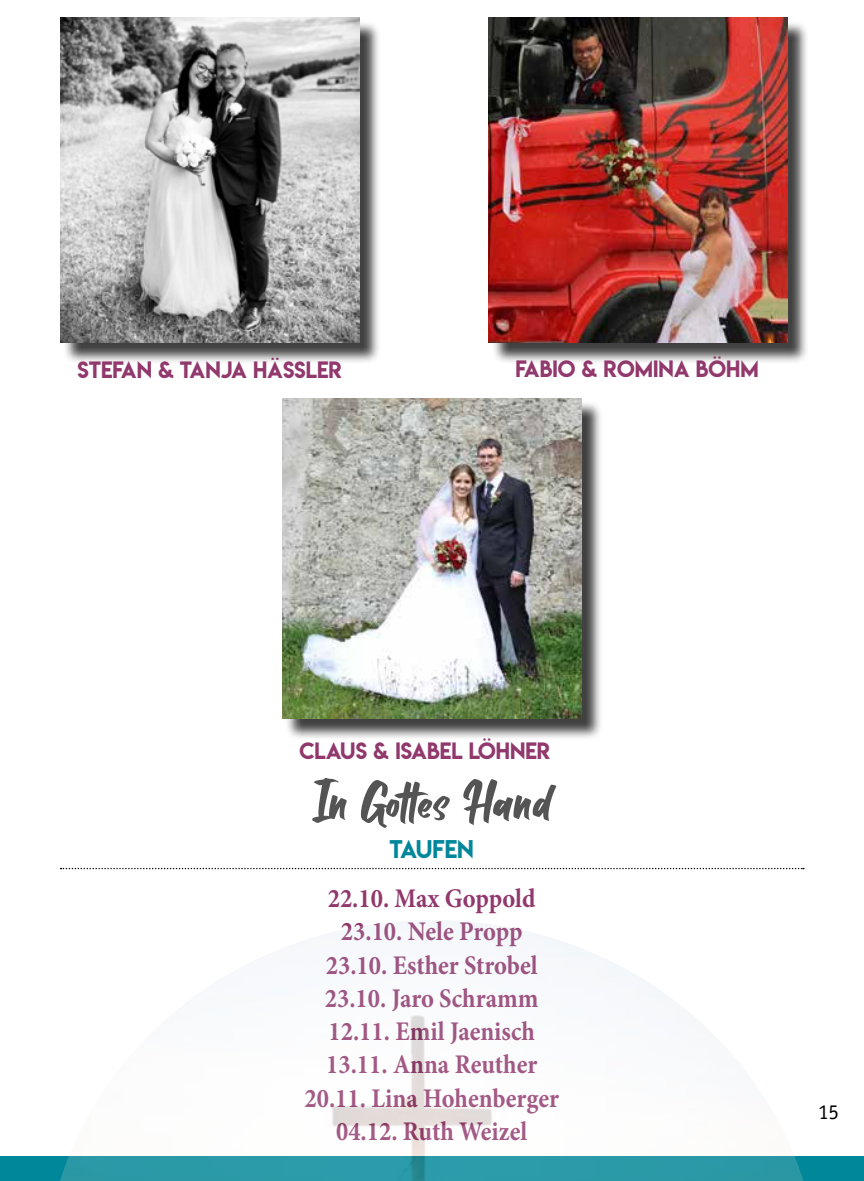
<style>
.page{position:relative;width:864px;height:1181px;background:#fff}
.page>*{position:absolute;margin:0;border:0;box-sizing:border-box;transform-origin:0 0}
.t1{font:61.25px "Balleho";letter-spacing:.01em;color:#555454}
.t2{font:700 26.95px/33.2px "Minion Pro";color:#91386c;text-align:center;scale:.91 1}
.t3{font:22.75px "Lemon Milk";color:#00879a}
.t4{font:21px "Lemon Milk";color:#91386c}
.t5{font:21px "Officina Sans";color:#000}
</style>
<div class="page">
<div style="left:0;top:1156px;width:863px;height:25px;background:#00879a"></div>
<svg style="left:61px;top:868px;width:742px;height:1px"></svg>
<img style="left:60px;top:921px;width:744px;height:260px">
<div style="left:63px;top:21px;width:318px;height:343px;background:#000;opacity:.75"></div>
<img style="left:60px;top:18px;width:299px;height:324px">
<div style="left:491px;top:21px;width:317px;height:343px;background:#000;opacity:.75"></div>
<img style="left:488px;top:18px;width:299px;height:324px">
<div style="left:285px;top:401px;width:317px;height:339px;background:#000;opacity:.75"></div>
<img style="left:282px;top:398px;width:298px;height:321px">
<p class="t4" style="left:77px;top:355px;width:266px">STEFAN &amp; TANJA HÄßLER</p>
<p class="t4" style="left:515px;top:354px;width:245px">FABIO &amp; ROMINA BÖHM</p>
<p class="t4" style="left:299px;top:735px;width:252px">CLAUS &amp; ISABEL LÖHNER</p>
<h1 class="t1" style="left:312px;top:775px;width:240px">In Gottes Hand</h1>
<p class="t3" style="left:389px;top:833px;width:86px">TAUFEN</p>
<p class="t2" style="left:304px;top:881px;width:281px">22.10. Max Goppold<br>23.10. Nele Propp<br>23.10. Esther Strobel<br>23.10. Jaro Schramm<br>12.11. Emil Jaenisch<br>13.11. Anna Reuther<br>20.11. Lina Hohenberger<br>04.12. Ruth Weizel</p>
<p class="t5" style="left:817px;top:1099px;width:22px">15</p>
</div>
